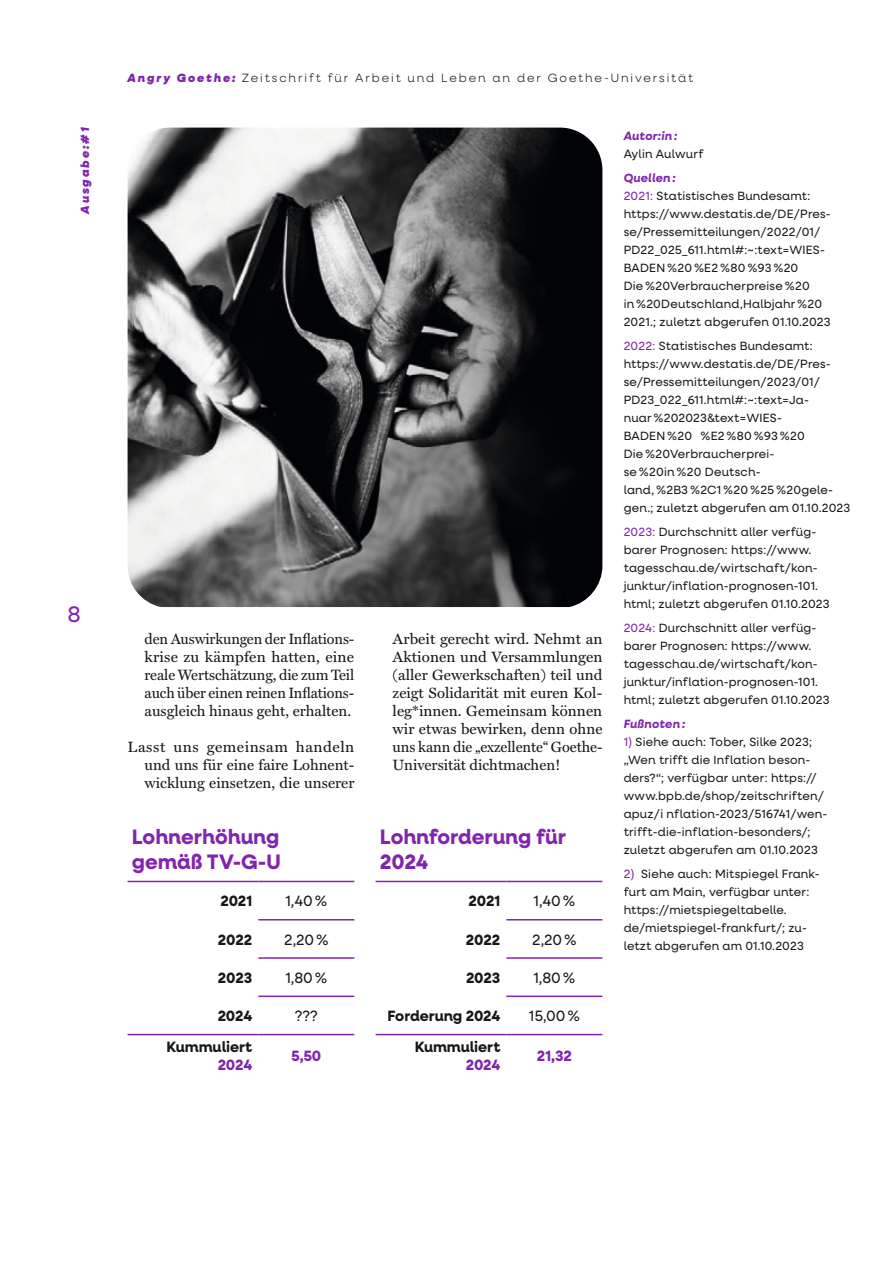
<style>
.page{position:relative;width:893px;height:1263px;background:#fff}
.page>*{position:absolute;margin:0;border:0;box-sizing:border-box;transform-origin:0 0}
.t1{font:22.5px "Neulis Neue";color:#8225ae}
.t2{font:700 21px/25.2px "Neulis Neue";color:#8225ae}
.Body_Text{font:15px/18px "Miller Text";color:#171818;text-align:justify}
.t3{font:700 15px/18px "Neulis Neue";letter-spacing:-.005em;color:#171818;text-align:right}
.t4{font:15px "Neulis Neue";letter-spacing:-.005em;color:#171818}
.t5{font:700 15px "Neulis Neue";letter-spacing:-.01em;color:#8225ae}
.Fußnoten{font:12px/18px "Neulis Neue";letter-spacing:.02em;color:#171818}
.t6{font:300 12px "Neulis Neue";letter-spacing:.16em;color:#171818}
.Fußnoten-2{font:italic 700 12px "Neulis Neue";letter-spacing:.02em;color:#8225ae}
.t7{font:italic 900 12px "Neulis Neue";letter-spacing:.16em;color:#8225ae}
.s1{font-weight:900;font-style:italic;color:#8225ae}
.s2{color:#8225ae}
</style>
<div class="page">
<hr style="left:128px;top:881px;width:130px;height:1px;background:#8225ae">
<hr style="left:258px;top:881px;width:96px;height:1px;background:#8225ae">
<hr style="left:258px;top:919px;width:96px;height:1px;background:#8225ae">
<hr style="left:258px;top:957px;width:96px;height:2px;background:#8225ae">
<hr style="left:258px;top:995px;width:96px;height:2px;background:#8225ae">
<hr style="left:128px;top:1034px;width:130px;height:1px;background:#8225ae">
<hr style="left:258px;top:1034px;width:96px;height:1px;background:#8225ae">
<hr style="left:376px;top:881px;width:130px;height:1px;background:#8225ae">
<hr style="left:506px;top:881px;width:96px;height:1px;background:#8225ae">
<hr style="left:506px;top:919px;width:96px;height:1px;background:#8225ae">
<hr style="left:506px;top:957px;width:96px;height:2px;background:#8225ae">
<hr style="left:506px;top:995px;width:96px;height:2px;background:#8225ae">
<hr style="left:376px;top:1034px;width:130px;height:1px;background:#8225ae">
<hr style="left:506px;top:1034px;width:96px;height:1px;background:#8225ae">
<img style="left:128px;top:128px;width:474px;height:479px">
<p class="t7" style="left:76px;top:214px;width:87px;rotate:-90deg">Ausgabe:#1</p>
<h1 class="t1" style="left:68px;top:599px;width:15px">8</h1>
<p class="t6" style="left:128px;top:69px;width:567px"><span class="s1">Angry Goethe:</span> Zeitschrift für Arbeit und Leben an der Goethe-Universität</p>
<p class="Body_Text" style="left:145px;top:628px;width:211px">den Auswirkungen der Inflations&shy;krise zu kämpfen hatten, eine reale Wertschätzung, die zum Teil auch über einen reinen Inflations&shy;ausgleich hinaus geht, erhalten.</p>
<p class="Body_Text" style="left:145px;top:736px;width:211px;text-indent:-17px">Lasst uns gemeinsam handeln und uns für eine faire Lohnent&shy;wicklung einsetzen, die unserer</p>
<p class="t2" style="left:132px;top:823px;width:151px">Lohnerhöhung gemäß TV-G-U</p>
<p class="t3" style="left:220px;top:892px;width:33px">2021</p>
<p class="t4" style="left:285px;top:891px;width:43px">1,40%</p>
<p class="t3" style="left:218px;top:930px;width:36px">2022</p>
<p class="t4" style="left:284px;top:929px;width:46px">2,20%</p>
<p class="t3" style="left:218px;top:968px;width:36px">2023</p>
<p class="t4" style="left:285px;top:967px;width:43px">1,80%</p>
<p class="t3" style="left:218px;top:1006px;width:36px">2024</p>
<p class="t4" style="left:295px;top:1006px;width:25px">???</p>
<p class="t3" style="left:167px;top:1037px;width:87px">Kummuliert</p>
<p class="t5" style="left:218px;top:1054px;width:36px">2024</p>
<p class="t5" style="left:291px;top:1045px;width:32px">5,50</p>
<p class="Body_Text" style="left:393px;top:628px;width:211px">Arbeit gerecht wird. Nehmt an Aktionen und Versammlungen (aller Gewerkschaften) teil und zeigt Solidarität mit euren Kol&shy;leg*innen. Gemeinsam können wir etwas bewirken, denn ohne uns kann die „exzellente“ Goethe-Universität dichtmachen!</p>
<p class="t2" style="left:380px;top:823px;width:188px">Lohnforderung für<br>2024</p>
<p class="t3" style="left:468px;top:892px;width:33px">2021</p>
<p class="t4" style="left:533px;top:891px;width:43px">1,40%</p>
<p class="t3" style="left:466px;top:930px;width:36px">2022</p>
<p class="t4" style="left:532px;top:929px;width:46px">2,20%</p>
<p class="t3" style="left:466px;top:968px;width:36px">2023</p>
<p class="t4" style="left:533px;top:967px;width:43px">1,80%</p>
<p class="t3" style="left:388px;top:1006px;width:114px">Forderung 2024</p>
<p class="t4" style="left:529px;top:1006px;width:53px">15,00%</p>
<p class="t3" style="left:415px;top:1037px;width:87px">Kummuliert<br><span class="s2">2024</span></p>
<p class="t5" style="left:537px;top:1045px;width:37px">21,32</p>
<p class="Fußnoten-2" style="left:624px;top:127px;width:55px">Autor:in :</p>
<p class="Fußnoten" style="left:624px;top:144px;width:81px">Aylin Aulwurf</p>
<p class="Fußnoten-2" style="left:624px;top:169px;width:54px">Quellen :</p>
<p class="Fußnoten" style="left:624px;top:186px;width:209px"><span class="s2">2021:</span> Statistisches Bundesamt: https://www.destatis.de/DE/Pres&shy;se/Pressemitteilungen/2022/01/ PD22_025_611.html#:~:text=WIES-BADEN %20 %E2 %80 %93 %20<br>Die %20Verbraucherpreise %20<br>in %20Deutschland,Halbjahr %20<br>2021.; zuletzt abgerufen 01.10.2023</p>
<p class="Fußnoten" style="left:624px;top:336px;width:228px"><span class="s2">2022:</span> Statistisches Bundesamt: https://www.destatis.de/DE/Pres&shy;se/Pressemitteilungen/2023/01/<br>PD23_022_611.html#:~:text=Ja-<br>nuar %202023&amp;text=WIES-<br>BADEN %20 %E2 %80 %93 %20<br>Die %20Verbraucherprei-<br>se %20in %20 Deutsch-<br>land, %2B3 %2C1 %20 %25 %20gele&shy;gen.; zuletzt abgerufen am 01.10.2023</p>
<p class="Fußnoten" style="left:624px;top:522px;width:208px"><span class="s2">2023:</span> Durchschnitt aller verfüg&shy;barer Prognosen: https://www. tagesschau.de/wirtschaft/kon&shy;junktur/inflation-prognosen-101. html; zuletzt abgerufen 01.10.2023</p>
<p class="Fußnoten" style="left:624px;top:618px;width:208px"><span class="s2">2024:</span> Durchschnitt aller verfüg&shy;barer Prognosen: https://www. tagesschau.de/wirtschaft/kon&shy;junktur/inflation-prognosen-101. html; zuletzt abgerufen 01.10.2023</p>
<p class="Fußnoten-2" style="left:624px;top:715px;width:63px">Fußnoten :</p>
<p class="Fußnoten" style="left:624px;top:732px;width:205px"><span class="s2">1)</span> Siehe auch: Tober, Silke 2023; „Wen trifft die Inflation beson&shy;ders?“; verfügbar unter: https:// www.bpb.de/shop/zeitschriften/ apuz/i nflation-2023/516741/wen&shy;trifft-die-inflation-besonders/; zuletzt abgerufen am 01.10.2023</p>
<p class="Fußnoten" style="left:624px;top:864px;width:198px"><span class="s2">2)</span> Siehe auch: Mitspiegel Frank&shy;furt am Main, verfügbar unter: https://mietspiegeltabelle. de/mietspiegel-frankfurt/; zu&shy;letzt abgerufen am 01.10.2023</p>
</div>
